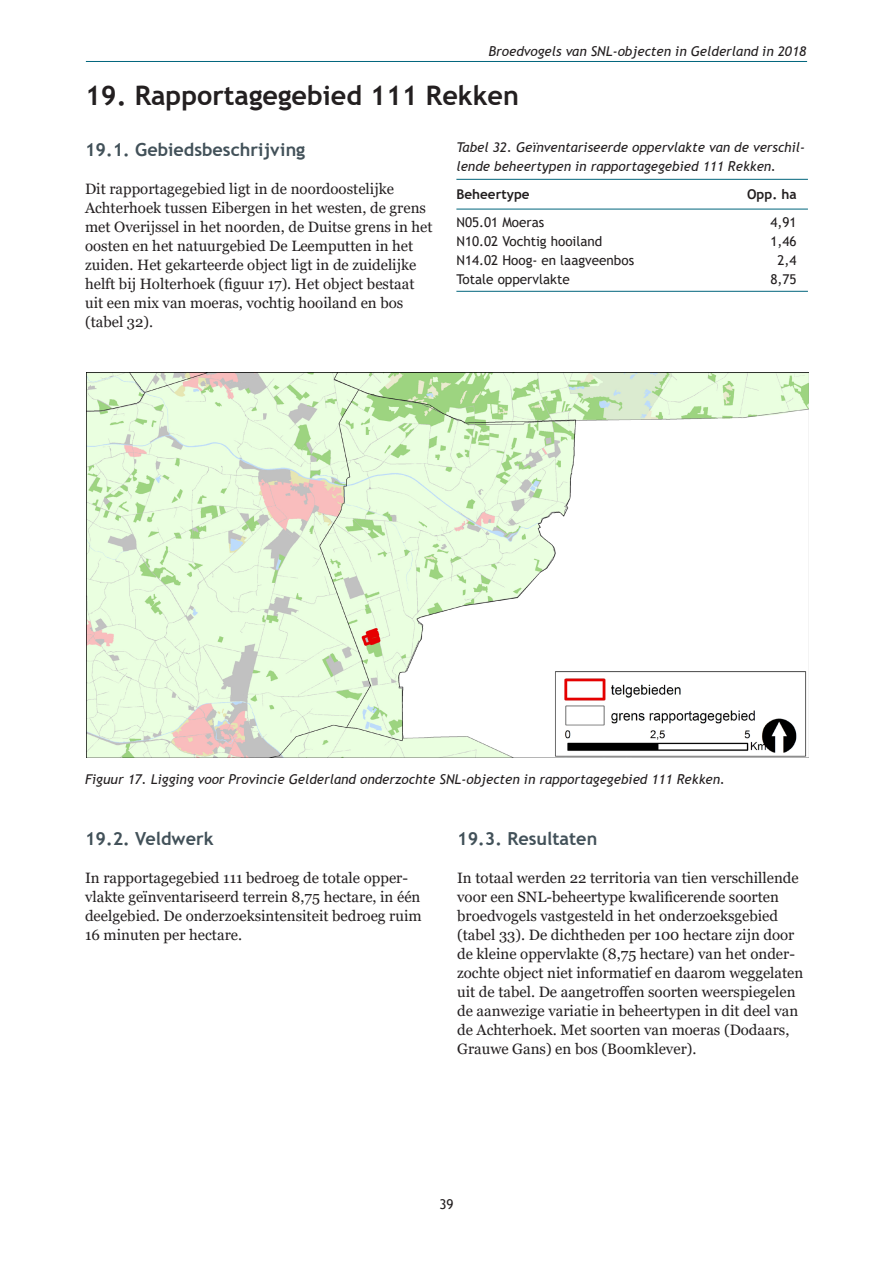
<style>
.page{position:relative;width:893px;height:1263px;background:#fff}
.page>*{position:absolute;margin:0;border:0;box-sizing:border-box;transform-origin:0 0}
.hoofdstuktitel{font:700 27px "Trebuchet MS";color:#231f20}
.paragraaf{font:700 18px "Trebuchet MS";color:#425159}
.hoofdtekst{font:15px/19px "Georgia";color:#231f20}
.tabel{font:italic 13.5px/19px "Trebuchet MS";color:#231f20}
.tabel-2{font:13.5px "Trebuchet MS";color:#231f20}
.hoofdtekst-2{font:italic 13.5px "Trebuchet MS";color:#231f20}
.tabel-3{font:700 13.5px "Trebuchet MS";color:#231f20}
</style>
<div class="page">
<hr style="left:86px;top:61px;width:721px;height:1px;background:#00657c">
<hr style="left:456px;top:179px;width:352px;height:1px;background:#00657c">
<hr style="left:456px;top:209px;width:352px;height:1px;background:#00657c">
<hr style="left:456px;top:291px;width:352px;height:1px;background:#00657c">
<img style="left:86px;top:372px;width:722px;height:386px">
<p class="tabel" style="left:489px;top:42px;width:319px">Broedvogels van SNL-objecten in Gelderland in 2018</p>
<p class="hoofdstuktitel" style="left:85px;top:78px;width:435px">19. Rapportagegebied 111 Rekken</p>
<p class="paragraaf" style="left:85px;top:138px;width:222px">19.1. Gebiedsbeschrijving</p>
<p class="hoofdtekst" style="left:85px;top:179px;width:349px">Dit rapportagegebied ligt in de noordoostelijke Achterhoek tussen Eibergen in het westen, de grens met Overijssel in het noorden, de Duitse grens in het oosten en het natuurgebied De Leemputten in het zuiden. Het gekarteerde object ligt in de zuidelijke helft bij Holterhoek (figuur 17). Het object bestaat uit een mix van moeras, vochtig hooiland en bos (tabel 32).</p>
<p class="tabel" style="left:456px;top:138px;width:350px">Tabel 32. Geïnventariseerde oppervlakte van de verschil&shy;lende beheertypen in rapportagegebied 111 Rekken.</p>
<p class="tabel-3" style="left:456px;top:186px;width:75px">Beheertype</p>
<p class="tabel-3" style="left:747px;top:186px;width:51px">Opp. ha</p>
<p class="tabel-2" style="left:456px;top:214px;width:89px">N05.01 Moeras</p>
<p class="tabel-2" style="left:770px;top:214px;width:28px">4,91</p>
<p class="tabel-2" style="left:456px;top:233px;width:148px">N10.02 Vochtig hooiland</p>
<p class="tabel-2" style="left:770px;top:233px;width:28px">1,46</p>
<p class="tabel-2" style="left:456px;top:252px;width:179px">N14.02 Hoog- en laagveenbos</p>
<p class="tabel-2" style="left:777px;top:252px;width:21px">2,4</p>
<p class="tabel-2" style="left:456px;top:271px;width:115px">Totale oppervlakte</p>
<p class="tabel-2" style="left:770px;top:271px;width:28px">8,75</p>
<p class="hoofdtekst-2" style="left:85px;top:771px;width:641px">Figuur 17. Ligging voor Provincie Gelderland onderzochte SNL-objecten in rapportagegebied 111 Rekken.</p>
<p class="paragraaf" style="left:85px;top:827px;width:130px">19.2. Veldwerk</p>
<p class="hoofdtekst" style="left:85px;top:868px;width:338px">In rapportagegebied 111 bedroeg de totale opper&shy;vlakte geïnventariseerd terrein 8,75 hectare, in één deelgebied. De onderzoeksintensiteit bedroeg ruim 16 minuten per hectare.</p>
<p class="paragraaf" style="left:457px;top:827px;width:142px">19.3. Resultaten</p>
<p class="hoofdtekst" style="left:457px;top:868px;width:348px">In totaal werden 22 territoria van tien verschillende voor een SNL-beheertype kwalificerende soorten broedvogels vastgesteld in het onderzoeksgebied (tabel 33). De dichtheden per 100 hectare zijn door de kleine oppervlakte (8,75 hectare) van het onder&shy;zochte object niet informatief en daarom weggelaten uit de tabel. De aangetroffen soorten weerspiegelen de aanwezige variatie in beheertypen in dit deel van de Achterhoek. Met soorten van moeras (Dodaars, Grauwe Gans) en bos (Boomklever).</p>
<p class="tabel-2" style="left:439px;top:1195px;width:16px">39</p>
</div>
